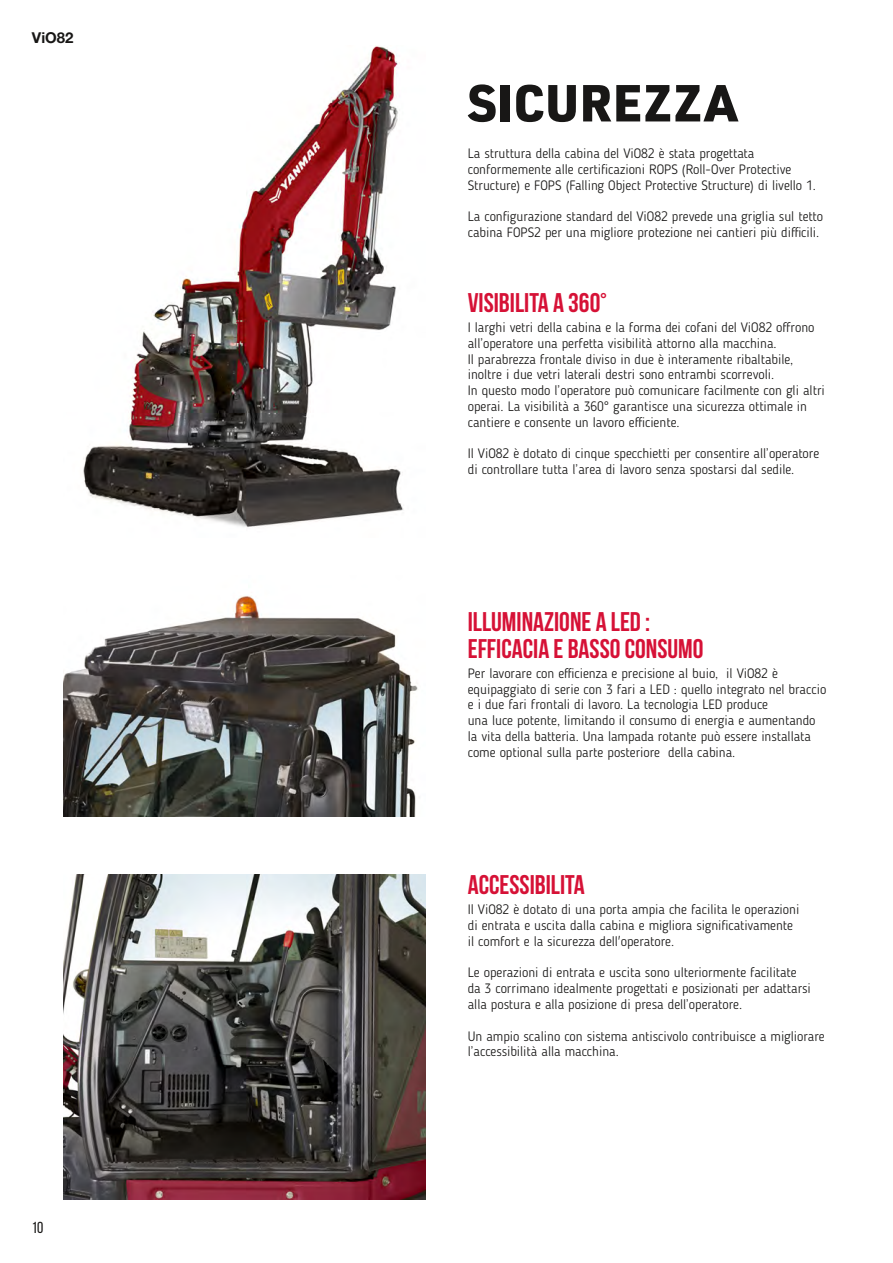
<style>
.page{position:relative;width:893px;height:1263px;background:#fff}
.page>*{position:absolute;margin:0;border:0;box-sizing:border-box;transform-origin:0 0}
.t1{font:900 51px "URWDIN";letter-spacing:.005em;color:#181716}
.t2{font:700 27px/27px "Bebas Neue";color:#d61136}
.t3{font:15.9px "Bebas Neue";color:#181716}
.t4{font:700 15px "Helvetica Neue LT Std";color:#181716}
.t5{font:300 13.5px/15.8px "Blogger Sans";color:#181716}
</style>
<div class="page">
<img style="left:64px;top:874px;width:361px;height:325px">
<img style="left:64px;top:595px;width:354px;height:222px">
<img style="left:83px;top:46px;width:321px;height:481px">
<p class="t4" style="left:32px;top:28px;width:43px">ViO82</p>
<p class="t3" style="left:32px;top:1219px;width:13px">10</p>
<h1 class="t1" style="left:468px;top:68px;width:271px">SICUREZZA</h1>
<p class="t5" style="left:468px;top:146px;width:350px">La struttura della cabina del ViO82 è stata progettata conformemente alle certificazioni ROPS (Roll-Over Protective<br>Structure) e FOPS (Falling Object Protective Structure) di livello 1.</p>
<p class="t5" style="left:468px;top:209px;width:357px">La configurazione standard del ViO82 prevede una griglia sul tetto cabina FOPS2 per una migliore protezione nei cantieri più difficili.</p>
<h2 class="t2" style="left:468px;top:289px;width:140px">VISIBILITA A 360°</h2>
<p class="t5" style="left:468px;top:319px;width:359px">I larghi vetri della cabina e la forma dei cofani del ViO82 offrono all’operatore una perfetta visibilità attorno alla macchina.<br>Il parabrezza frontale diviso in due è interamente ribaltabile, inoltre i due vetri laterali destri sono entrambi scorrevoli.<br>In questo modo l’operatore può comunicare facilmente con gli altri operai. La visibilità a 360° garantisce una sicurezza ottimale in cantiere e consente un lavoro efficiente.</p>
<p class="t5" style="left:468px;top:445px;width:353px">Il ViO82 è dotato di cinque specchietti per consentire all’operatore di controllare tutta l’area di lavoro senza spostarsi dal sedile.</p>
<h2 class="t2" style="left:468px;top:608px;width:237px">ILLUMINAZIONE A LED :<br>EFFICACIA E BASSO CONSUMO</h2>
<p class="t5" style="left:468px;top:665px;width:360px">Per lavorare con efficienza e precisione al buio, il ViO82 è equipaggiato di serie con 3 fari a LED : quello integrato nel braccio e i due fari frontali di lavoro. La tecnologia LED produce<br>una luce potente, limitando il consumo di energia e aumentando la vita della batteria. Una lampada rotante può essere installata come optional sulla parte posteriore della cabina.</p>
<h2 class="t2" style="left:468px;top:871px;width:119px">ACCESSIBILITA</h2>
<p class="t5" style="left:468px;top:902px;width:333px">Il ViO82 è dotato di una porta ampia che facilita le operazioni di entrata e uscita dalla cabina e migliora significativamente il comfort e la sicurezza dell'operatore.</p>
<p class="t5" style="left:468px;top:965px;width:345px">Le operazioni di entrata e uscita sono ulteriormente facilitate da 3 corrimano idealmente progettati e posizionati per adattarsi alla postura e alla posizione di presa dell’operatore.</p>
<p class="t5" style="left:468px;top:1028px;width:358px">Un ampio scalino con sistema antiscivolo contribuisce a migliorare l’accessibilità alla macchina.</p>
</div>
